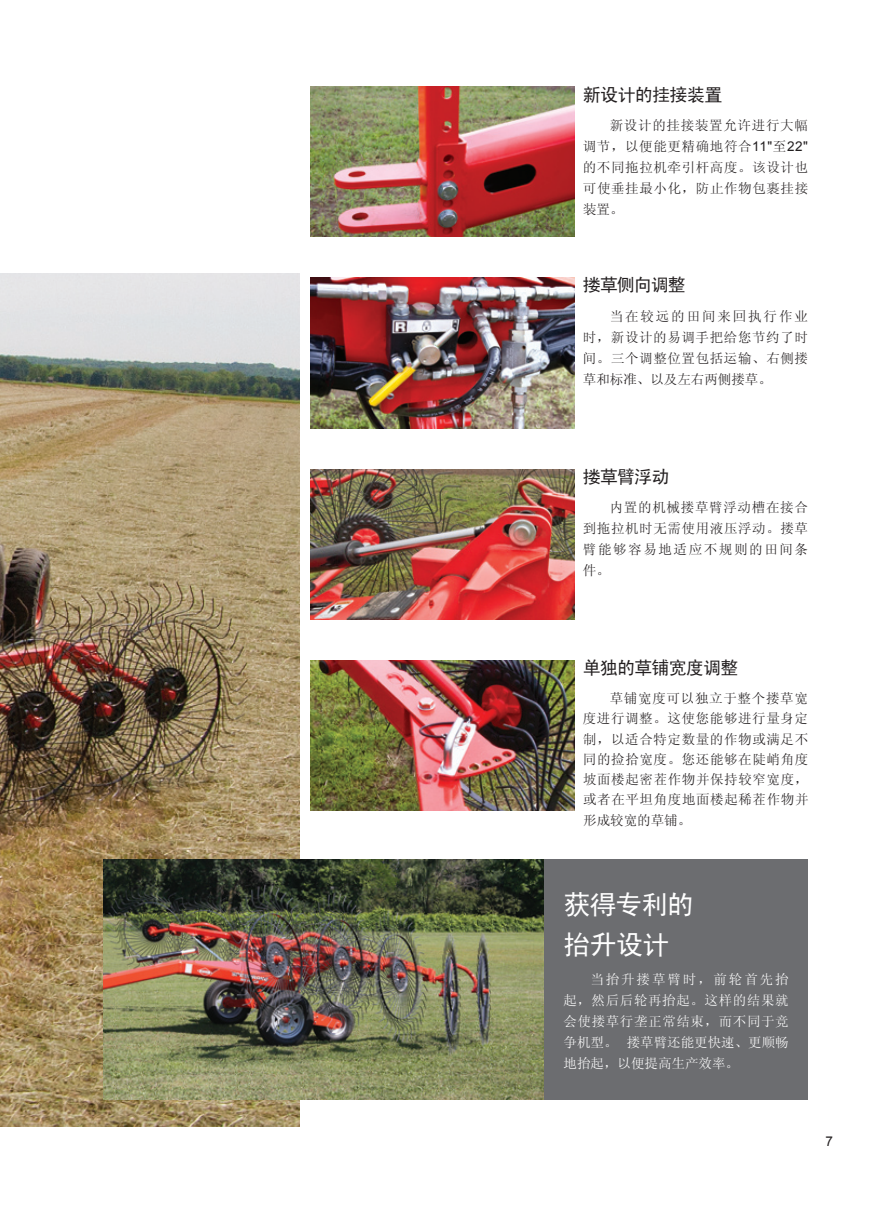
<style>
.page{position:relative;width:893px;height:1212px;background:#fff}
.page>*{position:absolute;margin:0;border:0;box-sizing:border-box;transform-origin:0 0}
.t1{font:27px/40px "Sim Hei";letter-spacing:-.03em;color:#fff}
.t2{font:18px "Sim Hei";letter-spacing:-.04em;color:#231f20}
.t3{font:13.5px/21px "Sim Sun";letter-spacing:.045em;color:#231f20;text-align:justify}
.t4{font:13.5px/21px "Sim Sun";letter-spacing:.025em;color:#fff;text-align:justify}
.t5{font:13.5px "Arial";color:#231f20}
.s1{font-family:"Arial"}
</style>
<div class="page">
<img style="left:0;top:274px;width:300px;height:853px">
<img style="left:310px;top:278px;width:264px;height:150px">
<img style="left:310px;top:469px;width:264px;height:150px">
<img style="left:310px;top:660px;width:264px;height:151px">
<img style="left:310px;top:86px;width:264px;height:151px">
<img style="left:104px;top:859px;width:440px;height:240px">
<div style="left:544px;top:859px;width:264px;height:240px;background:#6c6d70"></div>
<h2 class="t2" style="left:583px;top:85px;width:141px">新设计的挂接装置</h2>
<p class="t3" style="left:583px;top:115px;width:227px;text-indent:27px">新设计的挂接装置允许进行大幅调节，以便能更精确地符合<span class="s1">11"</span>至<span class="s1">22"</span>的不同拖拉机牵引杆高度。该设计也可使垂挂最小化，防止作物包裹挂接装置。</p>
<h2 class="t2" style="left:583px;top:276px;width:105px">搂草侧向调整</h2>
<p class="t3" style="left:583px;top:305px;width:227px;text-indent:27px">当在较远的田间来回执行作业时，新设计的易调手把给您节约了时间。三个调整位置包括运输、右侧搂草和标准、以及左右两侧搂草。</p>
<h2 class="t2" style="left:583px;top:467px;width:88px">搂草臂浮动</h2>
<p class="t3" style="left:583px;top:497px;width:227px;text-indent:27px">内置的机械搂草臂浮动槽在接合到拖拉机时无需使用液压浮动。搂草臂能够容易地适应不规则的田间条件。</p>
<h2 class="t2" style="left:583px;top:659px;width:157px">单独的草铺宽度调整</h2>
<p class="t3" style="left:583px;top:688px;width:227px;line-height:20.2px;text-indent:27px">草铺宽度可以独立于整个搂草宽度进行调整。这使您能够进行量身定制，以适合特定数量的作物或满足不同的捡拾宽度。您还能够在陡峭角度坡面楼起密茬作物并保持较窄宽度，或者在平坦角度地面楼起稀茬作物并形成较宽的草铺。</p>
<h1 class="t1" style="left:563px;top:884px;width:132px">获得专利的抬升设计</h1>
<p class="t4" style="left:563px;top:968px;width:227px;text-indent:27px">当抬升搂草臂时，前轮首先抬起，然后后轮再抬起。这样的结果就会使搂草行垄正常结束，而不同于竞争机型。 搂草臂还能更快速、更顺畅地抬起，以便提高生产效率。</p>
<p class="t5" style="left:826px;top:1133px;width:9px">7</p>
</div>
